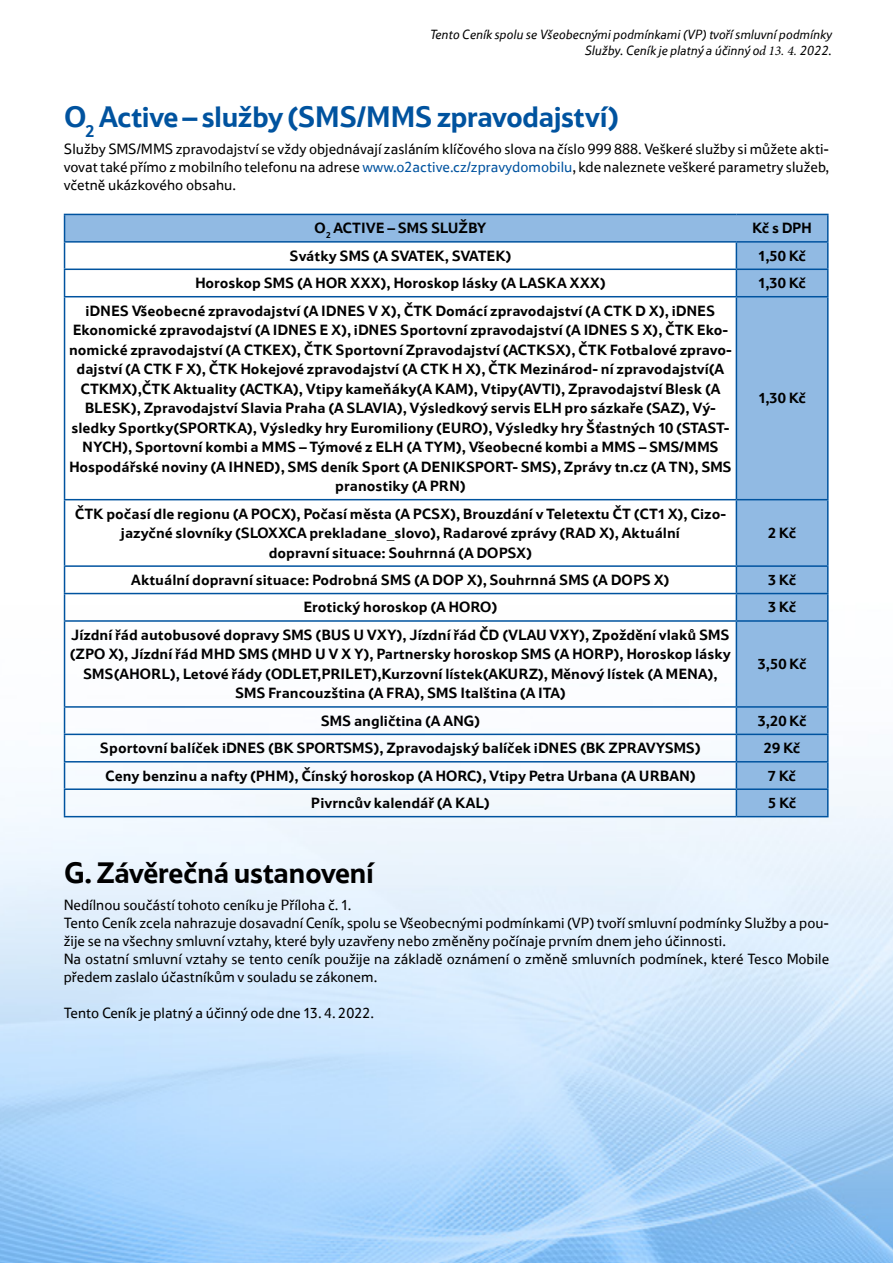
<style>
.page{position:relative;width:893px;height:1263px;background:#fff}
.page>*{position:absolute;margin:0;border:0;box-sizing:border-box;transform-origin:0 0}
.t1{font:700 30px "Tesco OT";letter-spacing:-.025em;color:#00539f}
.t2{font:700 30px "Tesco OT";letter-spacing:-.025em;color:#000}
.t3{font:700 15px/19.5px "Tesco OT";color:#000;text-align:center}
.t4{font:15px/18px "Tesco OT";color:#000;text-align:justify}
.t5{font:700 15px "Tesco OT";letter-spacing:-.02em;color:#000}
.t6{font:italic 13.5px/16.2px "Tesco OT";color:#000;text-align:right}
.s1{font-family:"Minion Pro"}
.s2{color:#00539f}
</style>
<div class="page">
<img style="left:0;top:358px;width:893px;height:905px">
<svg style="left:65px;top:215px;width:762px;height:601px"></svg>
<hr style="left:64px;top:214px;width:672px;height:1px;background:#00539f">
<hr style="left:736px;top:214px;width:93px;height:1px;background:#00539f">
<hr style="left:827px;top:215px;width:2px;height:26px;background:#00539f">
<hr style="left:64px;top:241px;width:672px;height:2px;background:#00539f">
<hr style="left:736px;top:241px;width:93px;height:2px;background:#00539f">
<hr style="left:827px;top:243px;width:2px;height:26px;background:#00539f">
<hr style="left:64px;top:269px;width:672px;height:1px;background:#00539f">
<svg style="left:64px;top:215px;width:1px;height:81px"></svg>
<hr style="left:736px;top:269px;width:93px;height:1px;background:#00539f">
<svg style="left:736px;top:243px;width:1px;height:53px"></svg>
<hr style="left:827px;top:270px;width:2px;height:26px;background:#00539f">
<hr style="left:64px;top:296px;width:672px;height:1px;background:#00539f">
<hr style="left:64px;top:297px;width:1px;height:202px;background:#00539f">
<hr style="left:736px;top:296px;width:93px;height:1px;background:#00539f">
<hr style="left:736px;top:297px;width:1px;height:202px;background:#00539f">
<hr style="left:827px;top:297px;width:2px;height:202px;background:#00539f">
<hr style="left:64px;top:499px;width:672px;height:1px;background:#00539f">
<hr style="left:64px;top:500px;width:1px;height:65px;background:#00539f">
<hr style="left:736px;top:499px;width:93px;height:1px;background:#00539f">
<hr style="left:736px;top:500px;width:1px;height:65px;background:#00539f">
<hr style="left:827px;top:500px;width:2px;height:65px;background:#00539f">
<hr style="left:64px;top:565px;width:672px;height:2px;background:#00539f">
<hr style="left:736px;top:565px;width:93px;height:2px;background:#00539f">
<hr style="left:827px;top:567px;width:2px;height:26px;background:#00539f">
<hr style="left:64px;top:593px;width:672px;height:1px;background:#00539f">
<svg style="left:64px;top:567px;width:1px;height:53px"></svg>
<hr style="left:736px;top:593px;width:93px;height:1px;background:#00539f">
<svg style="left:736px;top:567px;width:1px;height:53px"></svg>
<hr style="left:827px;top:594px;width:2px;height:26px;background:#00539f">
<hr style="left:64px;top:620px;width:672px;height:2px;background:#00539f">
<hr style="left:64px;top:622px;width:1px;height:84px;background:#00539f">
<hr style="left:736px;top:620px;width:93px;height:2px;background:#00539f">
<hr style="left:736px;top:622px;width:1px;height:84px;background:#00539f">
<hr style="left:827px;top:622px;width:2px;height:84px;background:#00539f">
<hr style="left:64px;top:706px;width:672px;height:2px;background:#00539f">
<hr style="left:736px;top:706px;width:93px;height:2px;background:#00539f">
<hr style="left:827px;top:708px;width:2px;height:26px;background:#00539f">
<hr style="left:64px;top:734px;width:672px;height:1px;background:#00539f">
<hr style="left:736px;top:734px;width:93px;height:1px;background:#00539f">
<hr style="left:827px;top:735px;width:2px;height:26px;background:#00539f">
<hr style="left:64px;top:761px;width:672px;height:1px;background:#00539f">
<hr style="left:736px;top:761px;width:93px;height:1px;background:#00539f">
<hr style="left:827px;top:762px;width:2px;height:26px;background:#00539f">
<hr style="left:64px;top:788px;width:672px;height:2px;background:#00539f">
<svg style="left:64px;top:708px;width:1px;height:108px"></svg>
<hr style="left:736px;top:788px;width:93px;height:2px;background:#00539f">
<svg style="left:736px;top:708px;width:1px;height:108px"></svg>
<hr style="left:827px;top:790px;width:2px;height:26px;background:#00539f">
<hr style="left:64px;top:816px;width:672px;height:1px;background:#00539f">
<hr style="left:736px;top:816px;width:93px;height:1px;background:#00539f">
<p class="t6" style="left:429px;top:26px;width:404px">Tento Ceník spolu se Všeobecnými podmínkami (VP) tvoří smluvní podmínky<br>Služby. Ceník je platný a účinný o<span class="s1">d 13. 4.</span> 2022.</p>
<h1 class="t1" style="left:64px;top:97px;width:557px">O<sub>2</sub> Active – služby (SMS/MMS zpravodajství)</h1>
<p class="t4" style="left:64px;top:139px;width:767px">Služby SMS/MMS zpravodajství se vždy objednávají zasláním klíčového slova na číslo 999 888. Veškeré služby si můžete akti&shy;vovat také přímo z mobilního telefonu na adrese <span class="s2">www.o2active.cz/zpravydomobilu</span>, kde naleznete veškeré parametry služeb, včetně ukázkového obsahu.</p>
<p class="t3" style="left:314px;top:218px;width:174px">O<sub>2</sub> ACTIVE – SMS SLUŽBY</p>
<p class="t3" style="left:752px;top:218px;width:61px">Kč s DPH</p>
<p class="t5" style="left:289px;top:246px;width:224px">Svátky SMS (A SVATEK, SVATEK)</p>
<p class="t3" style="left:758px;top:245px;width:49px">1,50 Kč</p>
<p class="t3" style="left:195px;top:273px;width:412px">Horoskop SMS (A HOR XXX), Horoskop lásky (A LASKA XXX)</p>
<p class="t3" style="left:758px;top:273px;width:49px">1,30 Kč</p>
<p class="t3" style="left:69px;top:300px;width:664px">iDNES Všeobecné zpravodajství (A IDNES V X), ČTK Domácí zpravodajství (A CTK D X), iDNES Ekonomické zpravodajství (A IDNES E X), iDNES Sportovní zpravodajství (A IDNES S X), ČTK Eko&shy;nomické zpravodajství (A CTKEX), ČTK Sportovní Zpravodajství (ACTKSX), ČTK Fotbalové zpravo&shy;dajství (A CTK F X), ČTK Hokejové zpravodajství (A CTK H X), ČTK Mezinárod- ní zpravodajství(A CTKMX),ČTK Aktuality (ACTKA), Vtipy kameňáky(A KAM), Vtipy(AVTI), Zpravodajství Blesk (A BLESK), Zpravodajství Slavia Praha (A SLAVIA), Výsledkový servis ELH pro sázkaře (SAZ), Vý&shy;sledky Sportky(SPORTKA), Výsledky hry Euromiliony (EURO), Výsledky hry Šťastných 10 (STAST-NYCH), Sportovní kombi a MMS – Týmové z ELH (A TYM), Všeobecné kombi a MMS – SMS/MMS Hospodářské noviny (A IHNED), SMS deník Sport (A DENIKSPORT- SMS), Zprávy tn.cz (A TN), SMS pranostiky (A PRN)</p>
<p class="t3" style="left:758px;top:388px;width:49px">1,30 Kč</p>
<p class="t3" style="left:75px;top:503px;width:653px">ČTK počasí dle regionu (A POCX), Počasí města (A PCSX), Brouzdání v Teletextu ČT (CT1 X), Cizo&shy;jazyčné slovníky (SLOXXCA prekladane_slovo), Radarové zprávy (RAD X), Aktuální<br>dopravní situace: Souhrnná (A DOPSX)</p>
<p class="t3" style="left:768px;top:523px;width:30px">2 Kč</p>
<p class="t3" style="left:131px;top:570px;width:540px">Aktuální dopravní situace: Podrobná SMS (A DOP X), Souhrnná SMS (A DOPS X)</p>
<p class="t3" style="left:768px;top:570px;width:30px">3 Kč</p>
<p class="t3" style="left:303px;top:597px;width:196px">Erotický horoskop (A HORO)</p>
<p class="t3" style="left:768px;top:597px;width:30px">3 Kč</p>
<p class="t3" style="left:70px;top:625px;width:663px">Jízdní řád autobusové dopravy SMS (BUS U VXY), Jízdní řád ČD (VLAU VXY), Zpoždění vlaků SMS (ZPO X), Jízdní řád MHD SMS (MHD U V X Y), Partnersky horoskop SMS (A HORP), Horoskop lásky SMS(AHORL), Letové řády (ODLET,PRILET),Kurzovní lístek(AKURZ), Měnový lístek (A MENA), SMS Francouzština (A FRA), SMS Italština (A ITA)</p>
<p class="t3" style="left:758px;top:654px;width:50px">3,50 Kč</p>
<p class="t3" style="left:321px;top:711px;width:161px">SMS angličtina (A ANG)</p>
<p class="t3" style="left:758px;top:711px;width:50px">3,20 Kč</p>
<p class="t3" style="left:100px;top:738px;width:602px">Sportovní balíček iDNES (BK SPORTSMS), Zpravodajský balíček iDNES (BK ZPRAVYSMS)</p>
<p class="t3" style="left:764px;top:738px;width:38px">29 Kč</p>
<p class="t3" style="left:105px;top:765px;width:592px">Ceny benzinu a nafty (PHM), Čínský horoskop (A HORC), Vtipy Petra Urbana (A URBAN)</p>
<p class="t3" style="left:768px;top:765px;width:29px">7 Kč</p>
<p class="t3" style="left:311px;top:793px;width:180px">Pivrncův kalendář (A KAL)</p>
<p class="t3" style="left:768px;top:793px;width:30px">5 Kč</p>
<h1 class="t2" style="left:64px;top:854px;width:312px">G. Závěrečná ustanovení</h1>
<p class="t4" style="left:64px;top:895px;width:767px;text-align:left">Nedílnou součástí tohoto ceníku je Příloha č. 1.<br>Tento Ceník zcela nahrazuje dosavadní Ceník, spolu se Všeobecnými podmínkami (VP) tvoří smluvní podmínky Služby a pou&shy;žije se na všechny smluvní vztahy, které byly uzavřeny nebo změněny počínaje prvním dnem jeho účinnosti.<br>Na ostatní smluvní vztahy se tento ceník použije na základě oznámení o změně smluvních podmínek, které Tesco Mobile předem zaslalo účastníkům v souladu se zákonem.</p>
<p class="t4" style="left:64px;top:1003px;width:312px">Tento Ceník je platný a účinný ode dne 13. 4. 2022.</p>
</div>
